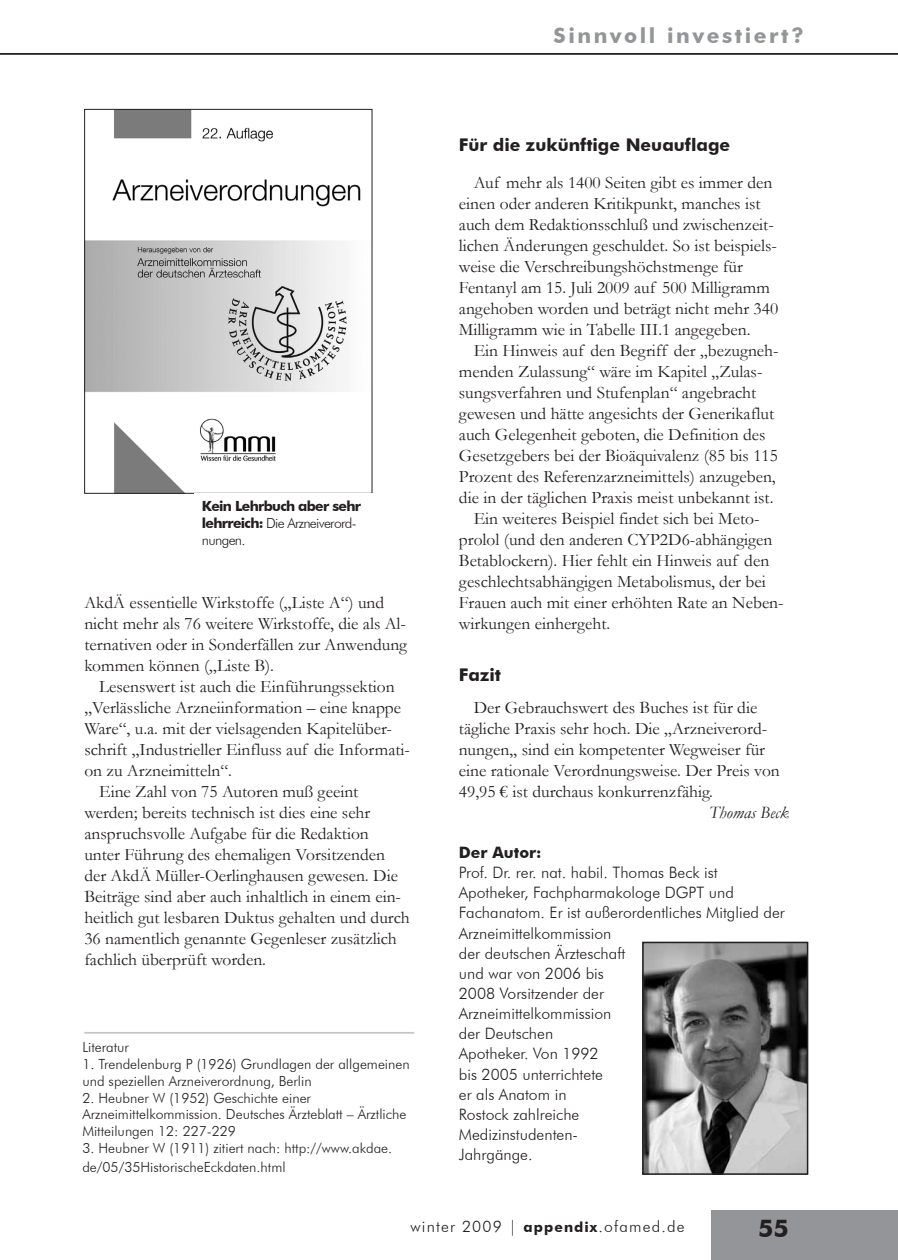
<style>
.page{position:relative;width:898px;height:1260px;background:#fff}
.page>*{position:absolute;margin:0;border:0;box-sizing:border-box;transform-origin:0 0}
.t1{font:700 24.5px "Futura BT";color:#231f20}
.t2{font:700 21px "Futura BT";letter-spacing:.12em;color:#939598}
.t3{font:17.5px/21px "Garamond";color:#231f20}
.t4{font:700 17.5px "Futura BT";color:#231f20}
.t5{font:italic 17.5px "Garamond";color:#231f20}
.t6{font:300 15.75px/20.1px "Futura BT";color:#231f20}
.t7{font:300 15.75px "Futura BT";letter-spacing:.075em;color:#231f20}
.t8{font:700 15.75px "Futura BT";color:#231f20}
.t9{font:300 14px/16.8px "Futura BT";color:#231f20}
.t10{font:700 14px/16.8px "Futura BT";letter-spacing:-.05em;color:#231f20}
.s1{font-weight:300}
.s2{font-weight:700;font-size:14px}
</style>
<div class="page">
<hr style="left:0;top:53px;width:898px;height:1px;background:#231f20">
<div style="left:711px;top:1210px;width:187px;height:50px;background:#939598"></div>
<img style="left:86px;top:111px;width:275px;height:381px">
<div style="left:84px;top:109px;width:288px;height:385px;border:1px solid #231f20"></div>
<img style="left:645px;top:945px;width:160px;height:227px">
<div style="left:642px;top:942px;width:166px;height:233px;border:2px solid #231f20"></div>
<hr style="left:84px;top:1032px;width:330px;height:2px;background:#c5c6c8">
<div style="left:195px;top:493px;width:211px;height:76px;background:#fff"></div>
<p class="t10" style="left:202px;top:497px;width:161px">Kein Lehrbuch aber sehr lehrreich: <span class="s1">Die Arzneiverord&shy;nungen.</span></p>
<p class="t3" style="left:84px;top:591px;width:324px">AkdÄ essentielle Wirkstoffe („Liste A“) und nicht mehr als 76 weitere Wirkstoffe, die als Al&shy;ternativen oder in Sonderfällen zur Anwendung kommen können („Liste B).</p>
<p class="t3" style="left:99px;top:675px;width:297px">Lesenswert ist auch die Einführungssektion</p>
<p class="t3" style="left:84px;top:696px;width:318px">„Verlässliche Arzneiinformation – eine knappe</p>
<p class="t3" style="left:84px;top:717px;width:309px">Ware“, u.a. mit der vielsagenden Kapitelüber-</p>
<p class="t3" style="left:84px;top:738px;width:327px">schrift „Industrieller Einfluss auf die Informati-</p>
<p class="t3" style="left:84px;top:759px;width:149px">on zu Arzneimitteln“.</p>
<p class="t3" style="left:99px;top:780px;width:261px">Eine Zahl von 75 Autoren muß geeint</p>
<p class="t3" style="left:84px;top:801px;width:288px">werden; bereits technisch ist dies eine sehr</p>
<p class="t3" style="left:84px;top:822px;width:286px">anspruchsvolle Aufgabe für die Redaktion</p>
<p class="t3" style="left:84px;top:843px;width:302px">unter Führung des ehemaligen Vorsitzenden</p>
<p class="t3" style="left:84px;top:864px;width:315px">der AkdÄ Müller-Oerlinghausen gewesen. Die</p>
<p class="t3" style="left:84px;top:885px;width:318px">Beiträge sind aber auch inhaltlich in einem ein-</p>
<p class="t3" style="left:84px;top:906px;width:327px">heitlich gut lesbaren Duktus gehalten und durch</p>
<p class="t3" style="left:84px;top:927px;width:314px">36 namentlich genannte Gegenleser zusätzlich</p>
<p class="t3" style="left:84px;top:948px;width:183px">fachlich überprüft worden.</p>
<p class="t9" style="left:82px;top:1039px;width:48px">Literatur</p>
<p class="t9" style="left:82px;top:1056px;width:329px">1. Trendelenburg P (1926) Grundlagen der allgemeinen und speziellen Arzneiverordnung, Berlin</p>
<p class="t9" style="left:82px;top:1089px;width:326px">2. Heubner W (1952) Geschichte einer<br>Arzneimittelkommission. Deutsches Ärzteblatt – Ärztliche<br>Mitteilungen 12: 227-229</p>
<p class="t9" style="left:82px;top:1139px;width:311px;line-height:18.9px">3. Heubner W (1911) zitiert nach: http://www.akdae. de/05/35HistorischeEckdaten.html</p>
<p class="t2" style="left:554px;top:23px;width:252px">Sinnvoll investiert?</p>
<p class="t4" style="left:459px;top:134px;width:273px">Für die zukünftige Neuauflage</p>
<p class="t3" style="left:459px;top:171px;width:321px;text-indent:15px">Auf mehr als 1400 Seiten gibt es immer den einen oder anderen Kritikpunkt, manches ist auch dem Redaktionsschluß und zwischenzeit&shy;lichen Änderungen geschuldet. So ist beispiels&shy;weise die Verschreibungshöchstmenge für Fentanyl am 15. Juli 2009 auf 500 Milligramm angehoben worden und beträgt nicht mehr 340<br>Milligramm wie in Tabelle III.1 angegeben.</p>
<p class="t3" style="left:474px;top:339px;width:306px">Ein Hinweis auf den Begriff der „bezugneh-</p>
<p class="t3" style="left:459px;top:360px;width:305px">menden Zulassung“ wäre im Kapitel „Zulas-</p>
<p class="t3" style="left:459px;top:381px;width:299px">sungsverfahren und Stufenplan“ angebracht</p>
<p class="t3" style="left:459px;top:402px;width:317px">gewesen und hätte angesichts der Generikaflut</p>
<p class="t3" style="left:459px;top:423px;width:308px">auch Gelegenheit geboten, die Definition des</p>
<p class="t3" style="left:459px;top:444px;width:321px">Gesetzgebers bei der Bioäquivalenz (85 bis 115</p>
<p class="t3" style="left:459px;top:465px;width:318px">Prozent des Referenzarzneimittels) anzugeben,</p>
<p class="t3" style="left:459px;top:486px;width:316px">die in der täglichen Praxis meist unbekannt ist.</p>
<p class="t3" style="left:474px;top:507px;width:287px">Ein weiteres Beispiel findet sich bei Meto-</p>
<p class="t3" style="left:459px;top:528px;width:315px">prolol (und den anderen CYP2D6-abhängigen</p>
<p class="t3" style="left:459px;top:549px;width:312px">Betablockern). Hier fehlt ein Hinweis auf den</p>
<p class="t3" style="left:459px;top:570px;width:308px">geschlechtsabhängigen Metabolismus, der bei</p>
<p class="t3" style="left:459px;top:591px;width:326px">Frauen auch mit einer erhöhten Rate an Neben-</p>
<p class="t3" style="left:459px;top:612px;width:153px">wirkungen einhergeht.</p>
<p class="t4" style="left:459px;top:664px;width:44px">Fazit</p>
<p class="t3" style="left:459px;top:696px;width:322px;text-indent:15px">Der Gebrauchswert des Buches ist für die tägliche Praxis sehr hoch. Die „Arzneiverord&shy;nungen„ sind ein kompetenter Wegweiser für eine rationale Verordnungsweise. Der Preis von 49,95 € ist durchaus konkurrenzfähig.</p>
<p class="t5" style="left:709px;top:800px;width:81px">Thomas Beck</p>
<p class="t8" style="left:459px;top:843px;width:84px">Der Autor:</p>
<p class="t6" style="left:459px;top:862px;width:327px">Prof. Dr. rer. nat. habil. Thomas Beck ist<br>Apotheker, Fachpharmakologe DGPT und<br>Fachanatom. Er ist außerordentliches Mitglied der<br>Arzneimittelkommission<br>der deutschen Ärzteschaft<br>und war von 2006 bis<br>2008 Vorsitzender der<br>Arzneimittelkommission<br>der Deutschen<br>Apotheker. Von 1992<br>bis 2005 unterrichtete<br>er als Anatom in<br>Rostock zahlreiche<br>Medizinstudenten-<br>Jahrgänge.</p>
<p class="t7" style="left:410px;top:1217px;width:276px">winter 2009 | <span class="s2">appendix</span>.ofamed.de</p>
<h1 class="t1" style="left:758px;top:1213px;width:32px">55</h1>
</div>
